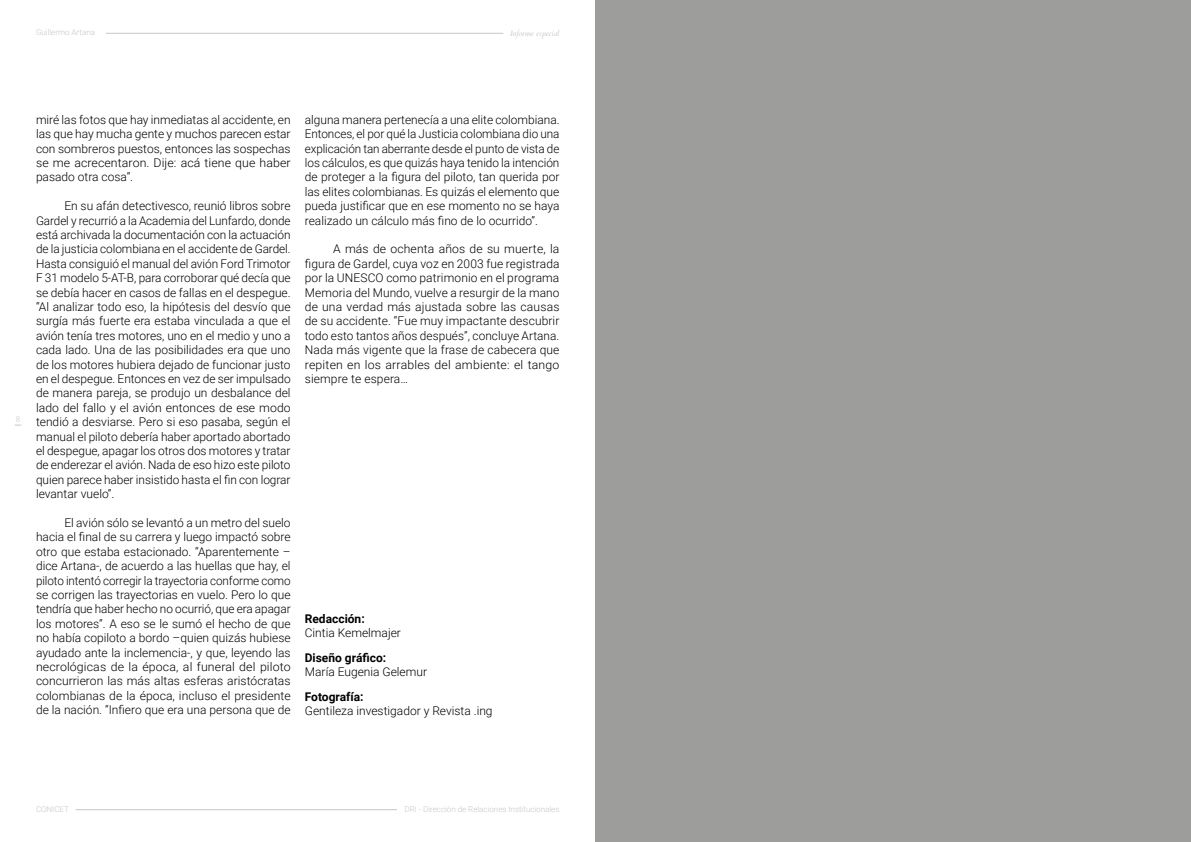
<style>
.page{position:relative;width:1191px;height:842px;background:#fff}
.page>*{position:absolute;margin:0;border:0;box-sizing:border-box;transform-origin:0 0}
.t1{font:300 12px/14.4px "Roboto";color:#000;text-align:justify}
.t2{font:700 12px "Roboto";color:#000}
.t3{font:300 8px "Roboto";color:#c6c6c6}
.t4{font:italic 8px "Cardo";color:#c6c6c6}
</style>
<div class="page">
<hr style="left:106px;top:33px;width:397px;height:1px;background:#c6c6c6">
<hr style="left:76px;top:809px;width:321px;height:1px;background:#c6c6c6">
<div style="left:595px;top:0;width:596px;height:842px;background:#9d9d9c"></div>
<p class="t3" style="left:36px;top:26px;width:61px">Guillermo Artana</p>
<p class="t4" style="left:510px;top:29px;width:51px">Informe especial</p>
<p class="t3" style="left:16px;top:413px;width:6px">8</p>
<p class="t1" style="left:36px;top:112px;width:256px">miré las fotos que hay inmediatas al accidente, en las que hay mucha gente y muchos parecen estar con sombreros puestos, entonces las sospechas se me acrecentaron. Dije: acá tiene que haber pasado otra cosa”.</p>
<p class="t1" style="left:36px;top:198px;width:256px;text-indent:28px">En su afán detectivesco, reunió libros sobre Gardel y recurrió a la Academia del Lunfardo, donde está archivada la documentación con la actuación de la justicia colombiana en el accidente de Gardel.<br>Hasta consiguió el manual del avión Ford Trimotor F 31 modelo 5-AT-B, para corroborar qué decía que se debía hacer en casos de fallas en el despegue. “Al analizar todo eso, la hipótesis del desvío que surgía más fuerte era estaba vinculada a que el avión tenía tres motores, uno en el medio y uno a cada lado. Una de las posibilidades era que uno de los motores hubiera dejado de funcionar justo en el despegue. Entonces en vez de ser impulsado de manera pareja, se produjo un desbalance del lado del fallo y el avión entonces de ese modo tendió a desviarse. Pero si eso pasaba, según el manual el piloto debería haber aportado abortado el despegue, apagar los otros dos motores y tratar de enderezar el avión. Nada de eso hizo este piloto quien parece haber insistido hasta el fin con lograr levantar vuelo”.</p>
<p class="t1" style="left:36px;top:515px;width:256px;text-indent:28px">El avión sólo se levantó a un metro del suelo hacia el final de su carrera y luego impactó sobre otro que estaba estacionado. “Aparentemente – dice Artana-, de acuerdo a las huellas que hay, el piloto intentó corregir la trayectoria conforme como se corrigen las trayectorias en vuelo. Pero lo que tendría que haber hecho no ocurrió, que era apagar los motores”. A eso se le sumó el hecho de que no había copiloto a bordo –quien quizás hubiese ayudado ante la inclemencia-, y que, leyendo las necrológicas de la época, al funeral del piloto concurrieron las más altas esferas aristócratas colombianas de la época, incluso el presidente de la nación. “Infiero que era una persona que de</p>
<p class="t1" style="left:305px;top:112px;width:256px">alguna manera pertenecía a una elite colombiana.<br>Entonces, el por qué la Justicia colombiana dio una explicación tan aberrante desde el punto de vista de los cálculos, es que quizás haya tenido la intención de proteger a la figura del piloto, tan querida por las elites colombianas. Es quizás el elemento que pueda justificar que en ese momento no se haya realizado un cálculo más fino de lo ocurrido”.</p>
<p class="t1" style="left:305px;top:241px;width:256px;text-indent:28px">A más de ochenta años de su muerte, la figura de Gardel, cuya voz en 2003 fue registrada por la UNESCO como patrimonio en el programa Memoria del Mundo, vuelve a resurgir de la mano de una verdad más ajustada sobre las causas de su accidente. “Fue muy impactante descubrir todo esto tantos años después”, concluye Artana.<br>Nada más vigente que la frase de cabecera que repiten en los arrables del ambiente: el tango siempre te espera…</p>
<p class="t2" style="left:305px;top:610px;width:61px">Redacción:</p>
<p class="t1" style="left:305px;top:625px;width:98px">Cintia Kemelmajer</p>
<p class="t2" style="left:305px;top:649px;width:83px">Diseño gráfico:</p>
<p class="t1" style="left:305px;top:664px;width:124px">María Eugenia Gelemur</p>
<p class="t2" style="left:305px;top:688px;width:60px">Fotografía:</p>
<p class="t1" style="left:305px;top:703px;width:189px">Gentileza investigador y Revista .ing</p>
<p class="t3" style="left:36px;top:803px;width:35px">CONICET</p>
<p class="t3" style="left:404px;top:803px;width:156px">DRI - Dirección de Relaciones Institucionales</p>
</div>
